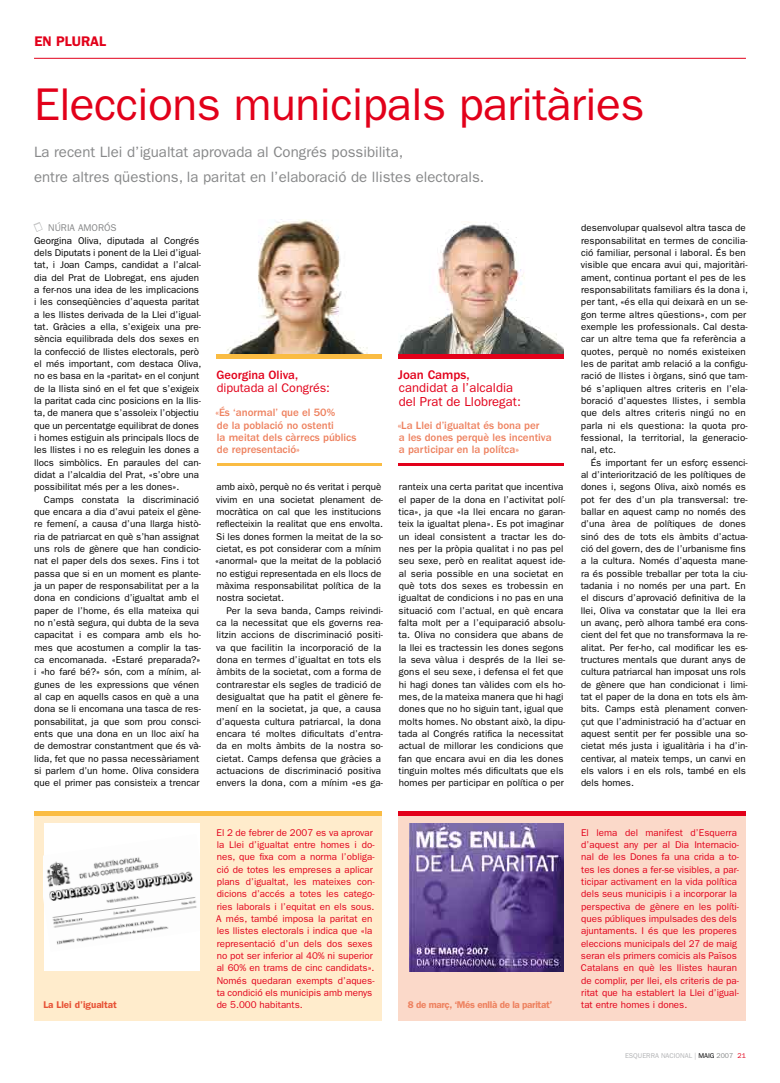
<style>
.page{position:relative;width:780px;height:1083px;background:#fff}
.page>*{position:absolute;margin:0;border:0;box-sizing:border-box;transform-origin:0 0}
.t1{font:46px "ITC Franklin Gothic Std";letter-spacing:-.01em;color:#e2001a}
.t2{font:15px/24.7px "ITC Franklin Gothic Std";color:#878889}
.t3{font:600 14px "ITC Franklin Gothic Std";color:#e2001a}
.t4{font:13px/14px "ITC Franklin Gothic Std";color:#e2001a}
.t5{font:500 13px "ITC Franklin Gothic Std";color:#e2001a}
.t6{font:12.5px "ITC Franklin Gothic Std";color:#e2001a}
.t7{font:500 12.5px "ITC Franklin Gothic Std";color:#e2001a}
.t8{font:500 11px/12.3px "ITC Franklin Gothic Std";color:#ee8260}
.t9{font:9.8px/12.3px "ITC Franklin Gothic Std";color:#000}
.t10{font:9.8px/12.3px "ITC Franklin Gothic Std";color:#e2001a}
.t11{font:600 9.8px "ITC Franklin Gothic Std";letter-spacing:-.03em;color:#ee8260}
.t12{font:600 9.8px "ITC Franklin Gothic Std";color:#e75236}
.t13{font:9.8px "ITC Franklin Gothic Std";color:#878889}
.t14{font:7px "ITC Franklin Gothic Std";color:#b1b2b4}
.s1{color:#000}
.s2{color:#878889}
.s3{color:#e2001a}
</style>
<div class="page">
<img style="left:227px;top:219px;width:140px;height:136px">
<img style="left:398px;top:222px;width:165px;height:133px">
<div style="left:398px;top:812px;width:348px;height:208px;background:#fbd9c9"></div>
<div style="left:34px;top:812px;width:347px;height:208px;background:#ffeccc"></div>
<div style="left:44px;top:823px;width:155px;height:148px;background:#fff"></div>
<img style="left:46px;top:857px;width:151px;height:88px">
<hr style="left:216px;top:463px;width:165px;height:3px;background:#fabc43">
<hr style="left:216px;top:355px;width:165px;height:4px;background:#fabc43">
<hr style="left:398px;top:463px;width:165px;height:3px;background:#e2001a">
<hr style="left:398px;top:355px;width:165px;height:4px;background:#e2001a">
<img style="left:409px;top:824px;width:154px;height:147px">
<hr style="left:34px;top:58px;width:712px;height:1px;background:#e2001a">
<hr style="left:34px;top:811px;width:347px;height:4px;background:#fabc43">
<hr style="left:398px;top:811px;width:348px;height:4px;background:#e2001a">
<h3 class="t3" style="left:34px;top:33px;width:73px">EN PLURAL</h3>
<h1 class="t1" style="left:34px;top:78px;width:611px">Eleccions municipals paritàries</h1>
<h2 class="t2" style="left:34px;top:140px;width:452px">La recent Llei d’igualtat aprovada al Congrés possibilita,<br>entre altres qüestions, la paritat en l’elaboració de llistes electorals.</h2>
<p class="t13" style="left:48px;top:222px;width:70px">NÚ RIA AMORÓS</p>
<p class="t9" style="left:34px;top:234px;width:169px">Georgina Oliva, diputada al Congrés dels Diputats i ponent de la Llei d’igual&shy;tat, i Joan Camps, candidat a l’alcal&shy;dia del Prat de Llobregat, ens ajuden a fer-nos una idea de les implicacions i les conseqüències d’aquesta paritat a les llistes derivada de la Llei d’igual&shy;tat. Gràcies a ella, s’exigeix una pre&shy;sència equilibrada dels dos sexes en la confecció de llistes electorals, però el més important, com destaca Oliva, no es basa en la «paritat» en el conjunt de la llista sinó en el fet que s’exigeix la paritat cada cinc posicions en la llis&shy;ta, de manera que s’assoleix l’objectiu que un percentatge equilibrat de dones i homes estiguin als principals llocs de les llistes i no es releguin les dones a llocs simbòlics. En paraules del can&shy;didat a l’alcaldia del Prat, «s’obre una possibilitat més per a les dones».</p>
<p class="t9" style="left:34px;top:493px;width:168px;text-indent:10px">Camps constata la discriminació que encara a dia d’avui pateix el gène&shy;re femení, a causa d’una llarga histò&shy;ria de patriarcat en què s’han assignat uns rols de gènere que han condicio&shy;nat el paper dels dos sexes. Fins i tot passa que si en un moment es plante&shy;ja un paper de responsabilitat per a la dona en condicions d’igualtat amb el paper de l’home, és ella mateixa qui no n’està segura, qui dubta de la seva capacitat i es compara amb els ho&shy;mes que acostumen a complir la tas&shy;ca encomanada. «Estaré preparada?» i «ho faré bé?» són, com a mínim, al&shy;gunes de les expressions que vénen al cap en aquells casos en què a una dona se li encomana una tasca de res&shy;ponsabilitat, ja que som prou consci&shy;ents que una dona en un lloc així ha de demostrar constantment que és và&shy;lida, fet que no passa necessàriament si parlem d’un home. Oliva considera que el primer pas consisteix a trencar</p>
<p class="t7" style="left:216px;top:368px;width:83px">Georgina Oliva,</p>
<p class="t6" style="left:217px;top:380px;width:115px">diputada al Congrés:</p>
<p class="t8" style="left:215px;top:407px;width:142px">«És ‘anormal’ que el 50%<br>de la població no ostenti<br>la meitat dels càrrecs públics de representació»</p>
<p class="t9" style="left:215px;top:481px;width:169px">amb això, perquè no és veritat i perquè vivim en una societat plenament de&shy;mocràtica on cal que les institucions reflecteixin la realitat que ens envolta.<br>Si les dones formen la meitat de la so&shy;cietat, es pot considerar com a mínim «anormal» que la meitat de la població no estigui representada en els llocs de màxima responsabilitat política de la nostra societat.</p>
<p class="t9" style="left:216px;top:604px;width:168px;text-indent:10px">Per la seva banda, Camps reivindi&shy;ca la necessitat que els governs rea&shy;litzin accions de discriminació positi&shy;va que facilitin la incorporació de la dona en termes d’igualtat en tots els àmbits de la societat, com a forma de contrarestar els segles de tradició de desigualtat que ha patit el gènere fe&shy;mení en la societat, ja que, a causa d’aquesta cultura patriarcal, la dona encara té moltes dificultats d’entra&shy;da en molts àmbits de la nostra so&shy;cietat. Camps defensa que gràcies a actuacions de discriminació positiva envers la dona, com a mínim «es ga-</p>
<h3 class="t5" style="left:398px;top:368px;width:73px">Joan Camps,</h3>
<h3 class="t4" style="left:399px;top:380px;width:123px">candidat a l’alcaldia del Prat de Llobregat:</h3>
<p class="t8" style="left:397px;top:419px;width:155px">«La Llei d’igualtat és bona per<br>a les dones perquè les incentiva a participar en la polítca»</p>
<p class="t9" style="left:398px;top:481px;width:168px">ranteix una certa paritat que incentiva el paper de la dona en l’activitat polí&shy;tica», ja que «la llei encara no garan&shy;teix la igualtat plena». Es pot imaginar un ideal consistent a tractar les do&shy;nes per la pròpia qualitat i no pas pel seu sexe, però en realitat aquest ide&shy;al seria possible en una societat en què tots dos sexes es trobessin en igualtat de condicions i no pas en una situació com l’actual, en què encara falta molt per a l’equiparació absolu&shy;ta. Oliva no considera que abans de la llei es tractessin les dones segons la seva vàlua i després de la llei se&shy;gons el seu sexe, i defensa el fet que hi hagi dones tan vàlides com els ho&shy;mes, de la mateixa manera que hi hagi dones que no ho siguin tant, igual que molts homes. No obstant això, la dipu&shy;tada al Congrés ratifica la necessitat actual de millorar les condicions que fan que encara avui en dia les dones tinguin moltes més dificultats que els homes per participar en política o per</p>
<p class="t9" style="left:580px;top:222px;width:169px">desenvolupar qualsevol altra tasca de responsabilitat en termes de concilia&shy;ció familiar, personal i laboral. És ben visible que encara avui qui, majoritàri&shy;ament, continua portant el pes de les responsabilitats familiars és la dona i, per tant, «és ella qui deixarà en un se&shy;gon terme altres qüestions», com per exemple les professionals. Cal desta&shy;car un altre tema que fa referència a quotes, perquè no només existeixen les de paritat amb relació a la configu&shy;ració de llistes i òrgans, sinó que tam&shy;bé s’apliquen altres criteris en l’ela&shy;boració d’aquestes llistes, i sembla que dels altres criteris ningú no en parla ni els questiona: la quota pro&shy;fessional, la territorial, la generacio&shy;nal, etc.</p>
<p class="t9" style="left:580px;top:456px;width:168px;text-indent:10px">És important fer un esforç essenci&shy;al d’interiorització de les polítiques de dones i, segons Oliva, això només es pot fer des d’un pla transversal: tre&shy;ballar en aquest camp no només des d’una àrea de polítiques de dones sinó des de tots els àmbits d’actua&shy;ció del govern, des de l’urbanisme fins a la cultura. Només d’aquesta mane&shy;ra és possible treballar per tota la ciu&shy;tadania i no només per una part. En el discurs d’aprovació definitiva de la llei, Oliva va constatar que la llei era un avanç, però alhora també era cons&shy;cient del fet que no transformava la re&shy;alitat. Per fer-ho, cal modificar les es&shy;tructures mentals que durant anys de cultura patriarcal han imposat uns rols de gènere que han condicionat i limi&shy;tat el paper de la dona en tots els àm&shy;bits. Camps està plenament conven&shy;çut que l’administració ha d’actuar en aquest sentit per fer possible una so&shy;cietat més justa i igualitària i ha d’in&shy;centivar, al mateix temps, un canvi en els valors i en els rols, també en els dels homes.</p>
<p class="t10" style="left:216px;top:826px;width:160px">El 2 de febrer de 2007 es va aprovar la Llei d’igualtat entre homes i do&shy;nes, que fixa com a norma l’obliga&shy;ció de totes les empreses a aplicar plans d’igualtat, les mateixes con&shy;dicions d’accés a totes les catego&shy;ries laborals i l’equitat en els sous.<br>A més, també imposa la paritat en les llistes electorals i indica que «la representació d’un dels dos sexes no pot ser inferior al 40% ni superior al 60% en trams de cinc candidats».<br>Només quedaran exempts d’aques&shy;ta condició els municipis amb menys</p>
<p class="t12" style="left:43px;top:999px;width:75px">La Llei d’igualtat</p>
<p class="t10" style="left:217px;top:999px;width:88px">de 5.000 habitants.</p>
<p class="t11" style="left:408px;top:999px;width:146px">8 de març, ‘Més enllà de la paritat’</p>
<p class="t10" style="left:581px;top:826px;width:160px">El lema del manifest d’Esquerra d’aquest any per al Dia Internacio&shy;nal de les Dones fa una crida a to&shy;tes les dones a fer-se visibles, a par&shy;ticipar activament en la vida política dels seus municipis i a incorporar la perspectiva de gènere en les políti&shy;ques públiques impulsades des dels ajuntaments. I és que les properes eleccions municipals del 27 de maig seran els primers comicis als Països Catalans en què les llistes hauran de complir, per llei, els criteris de pa&shy;ritat que ha establert la Llei d’igual&shy;tat entre homes i dones.</p>
<p class="t14" style="left:625px;top:1051px;width:122px">ESQUERRA NACIONAL | <span class="s1">MAIG</span> <span class="s2">2007</span> <span class="s3">21</span></p>
</div>
